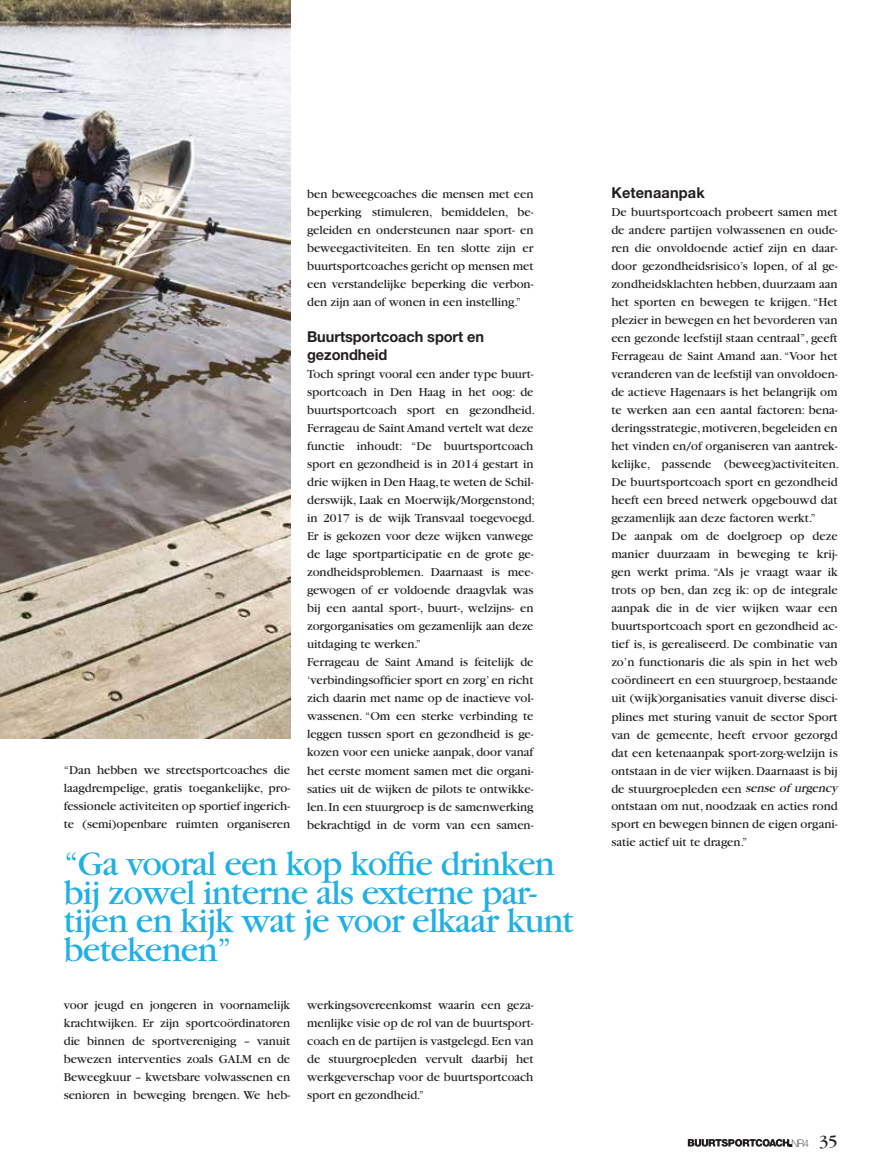
<style>
.page{position:relative;width:893px;height:1170px;background:#fff}
.page>*{position:absolute;margin:0;border:0;box-sizing:border-box;transform-origin:0 0}
.t1{font:36px/28.5px "Garamond";letter-spacing:-.025em;color:#1fb0e6}
.t2{font:18px "Garamond";color:#231f20}
.t3{font:700 15px/18px "Helvetica Neue LT Std";letter-spacing:-.005em;color:#231f20}
.t4{font:12.75px/18px "Garamond";color:#231f20;text-align:justify}
.t5{font:100 10.35px "Helvetica Neue LT Std";color:#231f20}
.s1{font-style:italic}
</style>
<div class="page">
<svg style="left:688px;top:1138px;width:104px;height:8px"></svg>
<img style="left:0;top:0;width:290px;height:738px">
<p class="t4" style="left:64px;top:761px;width:228px">“Dan hebben we streetsportcoaches die laagdrempelige, gratis toegankelijke, pro&shy;fessionele activiteiten op sportief ingerich&shy;te (semi)openbare ruimten organiseren</p>
<p class="t4" style="left:307px;top:185px;width:228px">ben beweegcoaches die mensen met een beperking stimuleren, bemiddelen, be&shy;geleiden en ondersteunen naar sport- en beweegactiviteiten. En ten slotte zijn er buurtsportcoaches gericht op mensen met een verstandelijke beperking die verbon&shy;den zijn aan of wonen in een instelling.”</p>
<p class="t3" style="left:307px;top:327px;width:179px">Buurtsportcoach sport en gezondheid</p>
<p class="t4" style="left:307px;top:365px;width:229px;text-align:left">Toch springt vooral een ander type buurt&shy;sportcoach in Den Haag in het oog: de buurtsportcoach sport en gezondheid.<br>Ferrageau de Saint Amand vertelt wat deze functie inhoudt: “De buurtsportcoach sport en gezondheid is in 2014 gestart in drie wijken in Den Haag, te weten de Schil&shy;derswijk, Laak en Moerwijk/Morgenstond; in 2017 is de wijk Transvaal toegevoegd.<br>Er is gekozen voor deze wijken vanwege de lage sportparticipatie en de grote ge&shy;zondheidsproblemen. Daarnaast is mee&shy;gewogen of er voldoende draagvlak was bij een aantal sport-, buurt-, welzijns- en zorgorganisaties om gezamenlijk aan deze uitdaging te werken.”<br>Ferrageau de Saint Amand is feitelijk de ‘verbindingsofficier sport en zorg’ en richt zich daarin met name op de inactieve vol&shy;wassenen. “Om een sterke verbinding te leggen tussen sport en gezondheid is ge&shy;kozen voor een unieke aanpak, door vanaf het eerste moment samen met die organi&shy;saties uit de wijken de pilots te ontwikke&shy;len. In een stuurgroep is de samenwerking bekrachtigd in de vorm van een samen-</p>
<h1 class="t1" style="left:64px;top:850px;width:512px">“Ga vooral een kop koffie drinken bij zowel interne als externe par&shy;tijen en kijk wat je voor elkaar kunt betekenen”</h1>
<p class="t4" style="left:64px;top:995px;width:228px">voor jeugd en jongeren in voornamelijk krachtwijken. Er zijn sportcoördinatoren die binnen de sportvereniging – vanuit bewezen interventies zoals GALM en de Beweegkuur – kwetsbare volwassenen en senioren in beweging brengen. We heb-</p>
<p class="t4" style="left:307px;top:995px;width:228px">werkingsovereenkomst waarin een geza&shy;menlijke visie op de rol van de buurtsport&shy;coach en de partijen is vastgelegd. Een van de stuurgroepleden vervult daarbij het werkgeverschap voor de buurtsportcoach sport en gezondheid.”</p>
<p class="t3" style="left:611px;top:183px;width:95px">Ketenaanpak</p>
<p class="t4" style="left:611px;top:203px;width:229px;text-align:left">De buurtsportcoach probeert samen met de andere partijen volwassenen en oude&shy;ren die onvoldoende actief zijn en daar&shy;door gezondheidsrisico’s lopen, of al ge&shy;zondheidsklachten hebben, duurzaam aan het sporten en bewegen te krijgen. “Het plezier in bewegen en het bevorderen van een gezonde leefstijl staan centraal”, geeft Ferrageau de Saint Amand aan. “Voor het veranderen van de leefstijl van onvoldoen&shy;de actieve Hagenaars is het belangrijk om te werken aan een aantal factoren: bena&shy;deringsstrategie, motiveren, begeleiden en het vinden en/of organiseren van aantrek&shy;kelijke, passende (beweeg)activiteiten.<br>De buurtsportcoach sport en gezondheid heeft een breed netwerk opgebouwd dat gezamenlijk aan deze factoren werkt.”<br>De aanpak om de doelgroep op deze manier duurzaam in beweging te krij&shy;gen werkt prima. “Als je vraagt waar ik trots op ben, dan zeg ik: op de integrale aanpak die in de vier wijken waar een buurtsportcoach sport en gezondheid ac&shy;tief is, is gerealiseerd. De combinatie van zo’n functionaris die als spin in het web coördineert en een stuurgroep, bestaande uit (wijk)organisaties vanuit diverse disci&shy;plines met sturing vanuit de sector Sport van de gemeente, heeft ervoor gezorgd dat een ketenaanpak sport-zorg-welzijn is ontstaan in de vier wijken. Daarnaast is bij de stuurgroepleden een <span class="s1">sense of urgency </span>ontstaan om nut, noodzaak en acties rond sport en bewegen binnen de eigen organi&shy;satie actief uit te dragen.”</p>
<p class="t5" style="left:792px;top:1136px;width:19px">NR4</p>
<h2 class="t2" style="left:819px;top:1131px;width:20px">35</h2>
</div>
